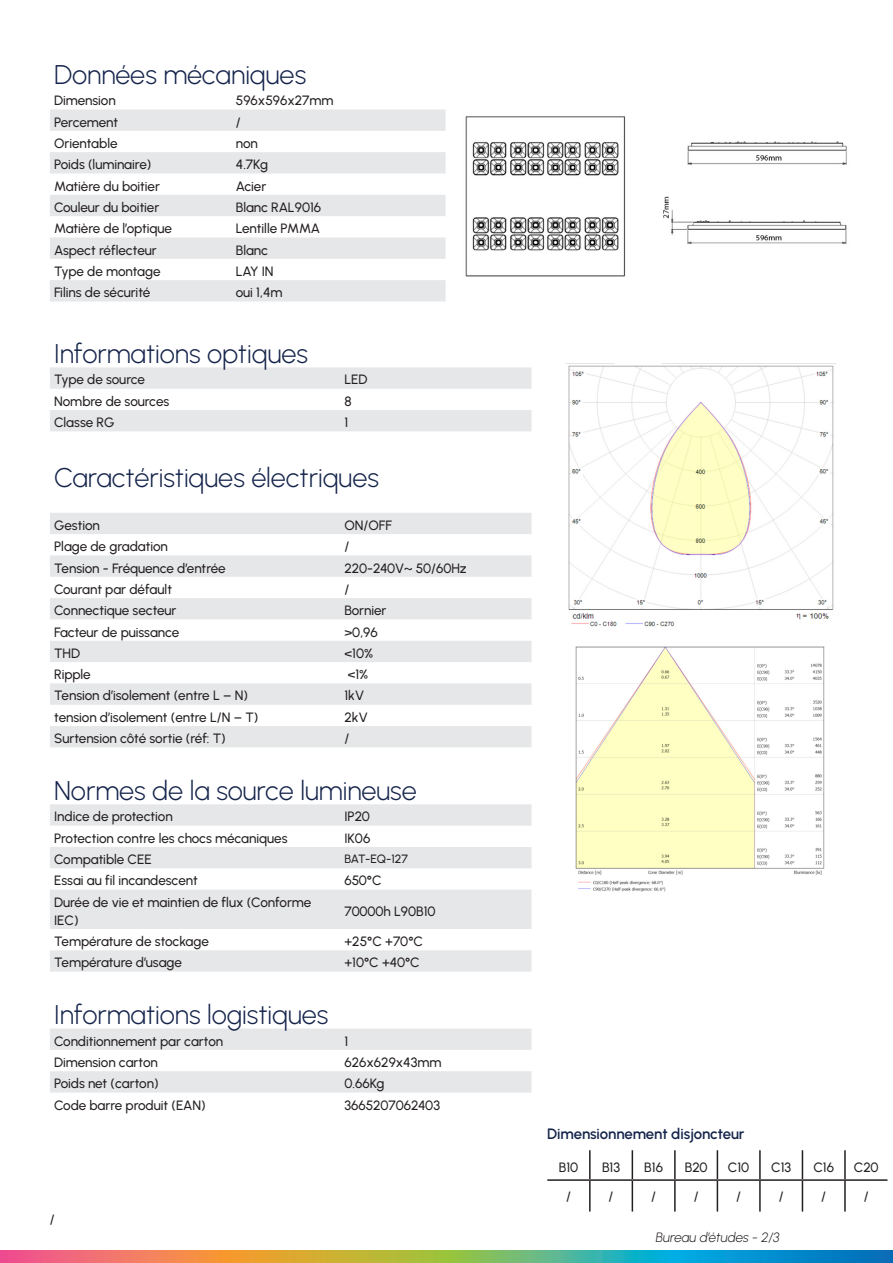
<style>
.page{position:relative;width:893px;height:1263px;background:#fff}
.page>*{position:absolute;margin:0;border:0;box-sizing:border-box;transform-origin:0 0}
.t1{font:300 27px "Urbanist";color:#15244b}
.Texte_courant{font:600 15px "Urbanist";letter-spacing:-.01em;color:#15244b}
.Texte_courant-2{font:500 13.5px/18px "Urbanist";letter-spacing:-.005em;color:#231f20}
.Texte_courant-3{font:italic 300 13.5px "Urbanist";color:#231f20}
.Texte_courant-4{font:500 12px "Urbanist";letter-spacing:-.01em;color:#231f20}
</style>
<div class="page">
<img style="left:465px;top:116px;width:382px;height:161px">
<svg style="left:50px;top:367px;width:481px;height:64px"></svg>
<svg style="left:50px;top:513px;width:481px;height:234px;fill:#e6e7e9"></svg>
<svg style="left:50px;top:804px;width:481px;height:288px;fill:#eeeef0"></svg>
<hr style="left:589px;top:1150px;width:2px;height:29px;background:#231f20">
<svg style="left:632px;top:1150px;width:1px;height:29px"></svg>
<hr style="left:674px;top:1150px;width:2px;height:29px;background:#231f20">
<svg style="left:717px;top:1150px;width:1px;height:29px"></svg>
<hr style="left:759px;top:1150px;width:2px;height:29px;background:#231f20">
<svg style="left:802px;top:1150px;width:1px;height:29px"></svg>
<hr style="left:844px;top:1150px;width:2px;height:29px;background:#231f20">
<hr style="left:547px;top:1179px;width:43px;height:2px;background:#231f20">
<hr style="left:590px;top:1179px;width:42px;height:2px;background:#231f20">
<hr style="left:589px;top:1181px;width:2px;height:30px;background:#231f20">
<hr style="left:632px;top:1179px;width:43px;height:2px;background:#231f20">
<hr style="left:632px;top:1181px;width:1px;height:30px;background:#231f20">
<hr style="left:675px;top:1179px;width:42px;height:2px;background:#231f20">
<hr style="left:674px;top:1181px;width:2px;height:30px;background:#231f20">
<hr style="left:717px;top:1179px;width:43px;height:2px;background:#231f20">
<hr style="left:717px;top:1181px;width:1px;height:30px;background:#231f20">
<hr style="left:760px;top:1179px;width:42px;height:2px;background:#231f20">
<hr style="left:759px;top:1181px;width:2px;height:30px;background:#231f20">
<hr style="left:802px;top:1179px;width:43px;height:2px;background:#231f20">
<hr style="left:802px;top:1181px;width:1px;height:30px;background:#231f20">
<hr style="left:845px;top:1179px;width:42px;height:2px;background:#231f20">
<hr style="left:844px;top:1181px;width:2px;height:30px;background:#231f20">
<img style="left:565px;top:363px;width:270px;height:264px">
<img style="left:576px;top:646px;width:249px;height:245px">
<svg style="left:0;top:1250px;width:893px;height:13px;background:#849a7e"></svg>
<svg style="left:50px;top:109px;width:396px;height:192px;fill:#e6e7e9"></svg>
<p class="t1" style="left:54px;top:57px;width:254px">Données mécaniques</p>
<p class="Texte_courant-2" style="left:54px;top:91px;width:63px">Dimension</p>
<p class="Texte_courant-2" style="left:236px;top:91px;width:99px">596x596x27mm</p>
<p class="Texte_courant-2" style="left:54px;top:112px;width:66px">Percement</p>
<p class="Texte_courant-2" style="left:236px;top:112px;width:6px">/</p>
<p class="Texte_courant-2" style="left:54px;top:134px;width:65px">Orientable</p>
<p class="Texte_courant-2" style="left:236px;top:134px;width:23px">non</p>
<p class="Texte_courant-2" style="left:54px;top:155px;width:99px">Poids (luminaire)</p>
<p class="Texte_courant-2" style="left:236px;top:155px;width:34px">4.7Kg</p>
<p class="Texte_courant-2" style="left:54px;top:176px;width:107px">Matière du boitier</p>
<p class="Texte_courant-2" style="left:236px;top:176px;width:32px">Acier</p>
<p class="Texte_courant-2" style="left:54px;top:198px;width:107px">Couleur du boitier</p>
<p class="Texte_courant-2" style="left:236px;top:198px;width:87px">Blanc RAL9016</p>
<p class="Texte_courant-2" style="left:54px;top:219px;width:119px">Matière de l’optique</p>
<p class="Texte_courant-2" style="left:236px;top:219px;width:86px">Lentille PMMA</p>
<p class="Texte_courant-2" style="left:54px;top:240px;width:104px">Aspect réflecteur</p>
<p class="Texte_courant-2" style="left:236px;top:240px;width:34px">Blanc</p>
<p class="Texte_courant-2" style="left:54px;top:262px;width:108px">Type de montage</p>
<p class="Texte_courant-2" style="left:236px;top:262px;width:39px">LAY IN</p>
<p class="Texte_courant-2" style="left:54px;top:283px;width:98px">Filins de sécurité</p>
<p class="Texte_courant-2" style="left:236px;top:283px;width:48px">oui 1,4m</p>
<p class="t1" style="left:54px;top:336px;width:255px">Informations optiques</p>
<p class="Texte_courant-2" style="left:54px;top:370px;width:92px">Type de source</p>
<p class="Texte_courant-2" style="left:344px;top:370px;width:25px">LED</p>
<p class="Texte_courant-2" style="left:54px;top:392px;width:117px">Nombre de sources</p>
<p class="Texte_courant-2" style="left:344px;top:392px;width:9px">8</p>
<p class="Texte_courant-2" style="left:54px;top:413px;width:62px">Classe RG</p>
<p class="Texte_courant-2" style="left:344px;top:413px;width:5px">1</p>
<p class="t1" style="left:54px;top:460px;width:326px">Caractéristiques électriques</p>
<p class="Texte_courant-2" style="left:54px;top:516px;width:47px">Gestion</p>
<p class="Texte_courant-2" style="left:344px;top:516px;width:49px">ON/OFF</p>
<p class="Texte_courant-2" style="left:54px;top:537px;width:115px">Plage de gradation</p>
<p class="Texte_courant-2" style="left:344px;top:537px;width:6px">/</p>
<p class="Texte_courant-2" style="left:54px;top:558px;width:173px">Tension - Fréquence d’entrée</p>
<p class="Texte_courant-2" style="left:344px;top:558px;width:124px">220-240V~ 50/60Hz</p>
<p class="Texte_courant-2" style="left:54px;top:580px;width:119px">Courant par défault</p>
<p class="Texte_courant-2" style="left:344px;top:580px;width:6px">/</p>
<p class="Texte_courant-2" style="left:54px;top:601px;width:124px">Connectique secteur</p>
<p class="Texte_courant-2" style="left:344px;top:601px;width:44px">Bornier</p>
<p class="Texte_courant-2" style="left:54px;top:622px;width:127px">Facteur de puissance</p>
<p class="Texte_courant-2" style="left:344px;top:622px;width:35px">&gt;0,96</p>
<p class="Texte_courant-2" style="left:54px;top:644px;width:28px">THD</p>
<p class="Texte_courant-2" style="left:344px;top:644px;width:30px">&lt;10%</p>
<p class="Texte_courant-2" style="left:54px;top:665px;width:38px">Ripple</p>
<p class="Texte_courant-2" style="left:348px;top:665px;width:22px">&lt;1%</p>
<p class="Texte_courant-2" style="left:54px;top:686px;width:195px">Tension d’isolement (entre L – N)</p>
<p class="Texte_courant-2" style="left:344px;top:686px;width:21px">1kV</p>
<p class="Texte_courant-2" style="left:54px;top:708px;width:206px">tension d’isolement (entre L/N – T)</p>
<p class="Texte_courant-2" style="left:344px;top:708px;width:25px">2kV</p>
<p class="Texte_courant-2" style="left:54px;top:729px;width:173px">Surtension côté sortie (réf: T)</p>
<p class="Texte_courant-2" style="left:344px;top:729px;width:6px">/</p>
<p class="t1" style="left:54px;top:773px;width:364px">Normes de la source lumineuse</p>
<p class="Texte_courant-2" style="left:54px;top:807px;width:120px">Indice de protection</p>
<p class="Texte_courant-2" style="left:344px;top:807px;width:27px">IP20</p>
<p class="Texte_courant-2" style="left:54px;top:828px;width:235px">Protection contre les chocs mécaniques</p>
<p class="Texte_courant-2" style="left:344px;top:828px;width:27px">IK06</p>
<p class="Texte_courant-2" style="left:54px;top:850px;width:99px">Compatible CEE</p>
<p class="Texte_courant-4" style="left:344px;top:851px;width:65px">BAT-EQ-127</p>
<p class="Texte_courant-2" style="left:54px;top:871px;width:145px">Essai au fil incandescent</p>
<p class="Texte_courant-2" style="left:344px;top:871px;width:39px">650°C</p>
<p class="Texte_courant-2" style="left:54px;top:892px;width:259px">Durée de vie et maintien de flux (Conforme<br>IEC)</p>
<p class="Texte_courant-2" style="left:344px;top:901px;width:93px">70000h L90B10</p>
<p class="Texte_courant-2" style="left:54px;top:932px;width:156px">Température de stockage</p>
<p class="Texte_courant-2" style="left:344px;top:932px;width:80px">+25°C +70°C</p>
<p class="Texte_courant-2" style="left:54px;top:953px;width:129px">Température d’usage</p>
<p class="Texte_courant-2" style="left:344px;top:953px;width:77px">+10°C +40°C</p>
<p class="t1" style="left:54px;top:997px;width:276px">Informations logistiques</p>
<p class="Texte_courant-2" style="left:54px;top:1031px;width:171px">Conditionnement par carton</p>
<p class="Texte_courant-2" style="left:344px;top:1031px;width:5px">1</p>
<p class="Texte_courant-2" style="left:54px;top:1053px;width:105px">Dimension carton</p>
<p class="Texte_courant-2" style="left:344px;top:1053px;width:98px">626x629x43mm</p>
<p class="Texte_courant-2" style="left:54px;top:1074px;width:106px">Poids net (carton)</p>
<p class="Texte_courant-2" style="left:344px;top:1074px;width:42px">0.66Kg</p>
<p class="Texte_courant-2" style="left:54px;top:1095px;width:153px">Code barre produit (EAN)</p>
<p class="Texte_courant-2" style="left:344px;top:1095px;width:97px">3665207062403</p>
<p class="Texte_courant-2" style="left:50px;top:1210px;width:6px">/</p>
<p class="Texte_courant" style="left:547px;top:1123px;width:199px">Dimensionnement disjoncteur</p>
<p class="Texte_courant-2" style="left:559px;top:1157px;width:21px">B10</p>
<p class="Texte_courant-2" style="left:602px;top:1157px;width:20px">B13</p>
<p class="Texte_courant-2" style="left:644px;top:1157px;width:20px">B16</p>
<p class="Texte_courant-2" style="left:685px;top:1157px;width:24px">B20</p>
<p class="Texte_courant-2" style="left:728px;top:1157px;width:23px">C10</p>
<p class="Texte_courant-2" style="left:771px;top:1157px;width:22px">C13</p>
<p class="Texte_courant-2" style="left:813px;top:1157px;width:22px">C16</p>
<p class="Texte_courant-2" style="left:854px;top:1157px;width:26px">C20</p>
<p class="Texte_courant-2" style="left:566px;top:1187px;width:6px">/</p>
<p class="Texte_courant-2" style="left:609px;top:1187px;width:6px">/</p>
<p class="Texte_courant-2" style="left:651px;top:1187px;width:6px">/</p>
<p class="Texte_courant-2" style="left:694px;top:1187px;width:6px">/</p>
<p class="Texte_courant-2" style="left:736px;top:1187px;width:6px">/</p>
<p class="Texte_courant-2" style="left:779px;top:1187px;width:6px">/</p>
<p class="Texte_courant-2" style="left:821px;top:1187px;width:6px">/</p>
<p class="Texte_courant-2" style="left:864px;top:1187px;width:6px">/</p>
<p class="Texte_courant-3" style="left:656px;top:1228px;width:125px">Bureau d’études - 2/3</p>
</div>
